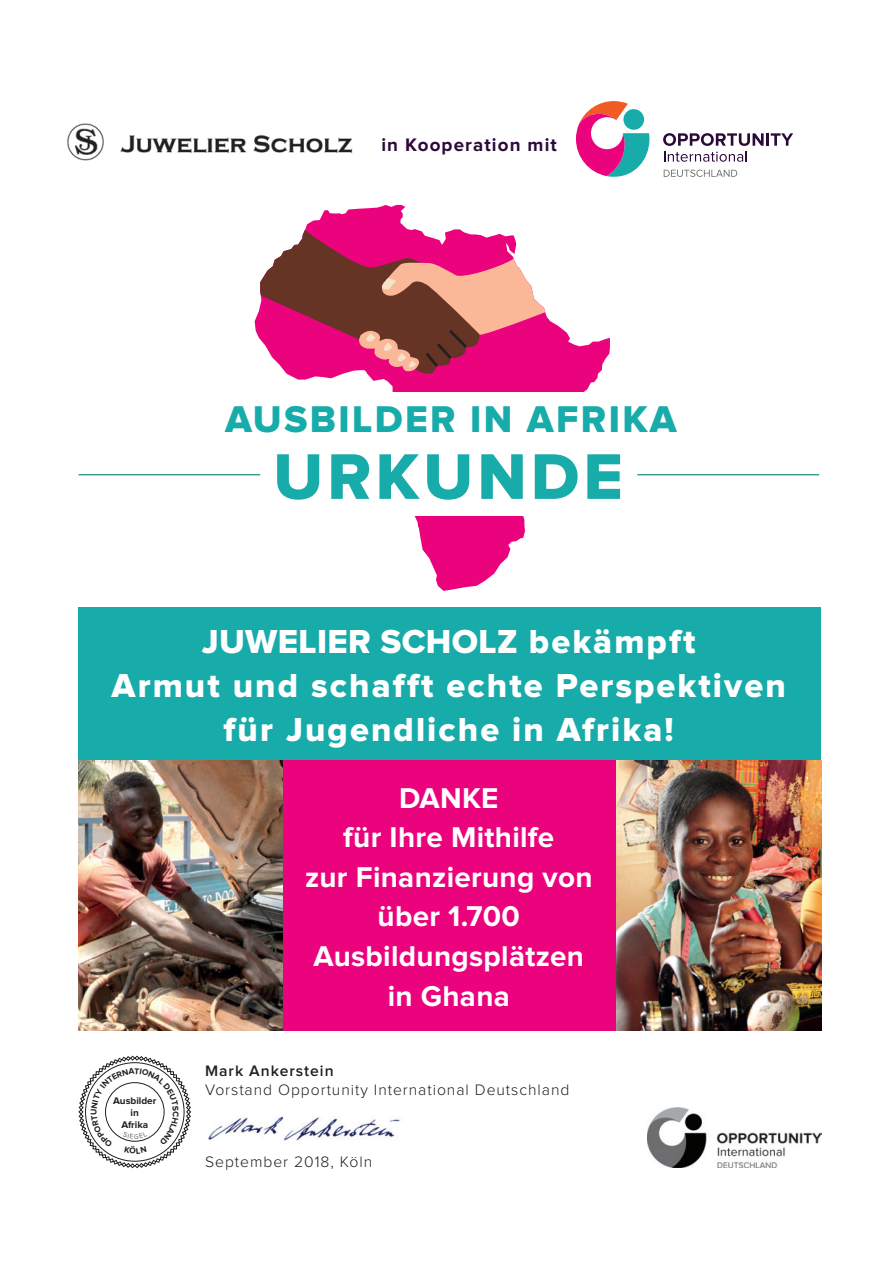
<style>
.page{position:relative;width:893px;height:1263px;background:#fff}
.page>*{position:absolute;margin:0;border:0;box-sizing:border-box;transform-origin:0 0}
.t1{font:66.75px "Proxima Nova Extrabld";letter-spacing:.06em;color:#17abaa}
.t2{font:38.55px "Proxima Nova Extrabld";letter-spacing:.06em;color:#17abaa}
.t3{font:34.5px/43.8px "Proxima Nova Extrabld";letter-spacing:.06em;color:#fff;text-align:center}
.t4{font:700 29.7px/39.6px "Proxima Nova";letter-spacing:.01em;color:#fff;text-align:center}
.t5{font:700 18.75px "Proxima Nova";letter-spacing:.06em;color:#2c093b}
.t6{font:300 15.75px "Proxima Nova";letter-spacing:.06em;color:#231f20}
.t7{font:600 15.75px "Proxima Nova";letter-spacing:.06em;color:#231f20}
.t8{font:700 10.05px/12px "Proxima Nova";color:#231f20;text-align:center}
</style>
<div class="page">
<svg style="left:664px;top:170px;width:73px;height:7px"></svg>
<svg style="left:663px;top:133px;width:130px;height:29px"></svg>
<svg style="left:576px;top:101px;width:73px;height:76px"></svg>
<div style="left:623px;top:109px;width:21px;height:21px;background:#17abaa;border-radius:50%"></div>
<img style="left:648px;top:1107px;width:173px;height:61px">
<div style="left:78px;top:607px;width:743px;height:170px;background:#17abaa"></div>
<div style="left:103px;top:760px;width:718px;height:270px;background:#ea037d"></div>
<img style="left:616px;top:760px;width:205px;height:270px">
<img style="left:78px;top:760px;width:205px;height:270px">
<svg style="left:255px;top:205px;width:355px;height:386px"></svg>
<svg style="left:255px;top:225px;width:334px;height:149px"></svg>
<div style="left:214px;top:392px;width:499px;height:50px;background:#fff"></div>
<div style="left:53px;top:402px;width:796px;height:52px;background:#fff"></div>
<div style="left:258px;top:438px;width:455px;height:78px;background:#fff"></div>
<hr style="left:79px;top:474px;width:181px;height:1px;background:#329d88">
<hr style="left:637px;top:474px;width:182px;height:1px;background:#329d88">
<img style="left:68px;top:123px;width:285px;height:38px">
<img style="left:208px;top:1116px;width:192px;height:26px">
<svg style="left:79px;top:1056px;width:112px;height:112px"></svg>
<p class="t5" style="left:381px;top:134px;width:177px">in Kooperation mit</p>
<p class="t2" style="left:225px;top:402px;width:453px">AUSBILDER IN AFRIKA</p>
<h1 class="t1" style="left:273px;top:446px;width:351px">URKUNDE</h1>
<p class="t3" style="left:112px;top:621px;width:676px">JUWELIER SCHOLZ bekämpft<br>Armut und schafft echte Perspektiven für Jugendliche in Afrika!</p>
<p class="t8" style="left:113px;top:1095px;width:45px">Ausbilder in<br>Afrika</p>
<p class="t4" style="left:305px;top:779px;width:289px">DANKE<br>für Ihre Mithilfe<br>zur Finanzierung von über 1.700<br>Ausbildungsplätzen in Ghana</p>
<p class="t7" style="left:205px;top:1064px;width:130px">Mark Ankerstein</p>
<p class="t6" style="left:205px;top:1081px;width:366px">Vorstand Opportunity International Deutschland</p>
<p class="t6" style="left:205px;top:1153px;width:169px">September 2018, Köln</p>
</div>
